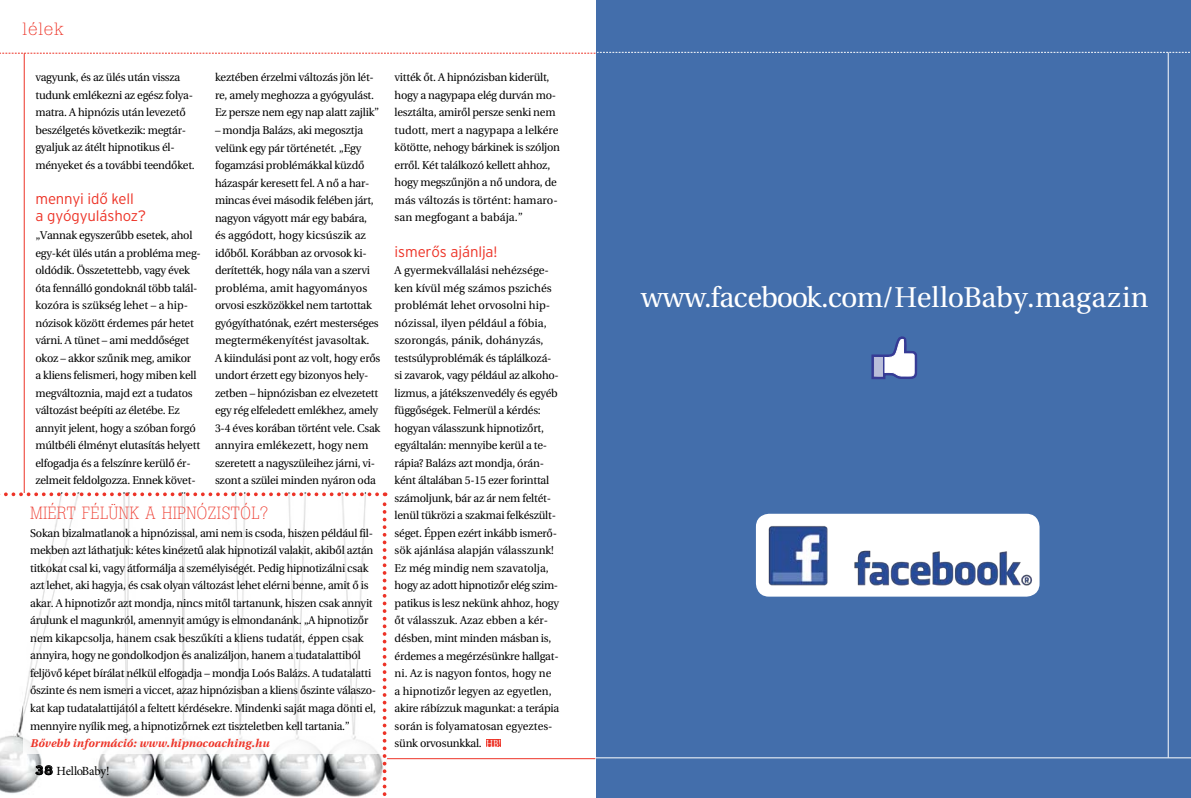
<style>
.page{position:relative;width:1191px;height:798px;background:#fff}
.page>*{position:absolute;margin:0;border:0;box-sizing:border-box;transform-origin:0 0}
.t1{font:28.5px "Soopa";letter-spacing:-.01em;color:#fff}
.t2{font:17.5px "Boton Lt PFL";letter-spacing:.05em;color:#ed3327}
.t3{font:17.5px "Boton Lt PFL";letter-spacing:.08em;color:#ed3327;scale:1.1 1}
.t4{font:300 15px/17.5px "Interstate M";letter-spacing:-.01em;color:#ed3327}
.t5{font:12.5px "Minion Pro";letter-spacing:-.02em;color:#000}
.t6{font:11.25px/17.5px "Soopa";letter-spacing:-.02em;color:#000}
.t7{font:italic 700 11.25px "Soopa";letter-spacing:.02em;color:#ed3327}
.s1{font-family:"Interstate H";font-weight:700}
.s2{font-family:"Minion Pro";font-size:10.88px;color:#fff}
</style>
<div class="page">
<img style="left:0;top:492px;width:392px;height:305px">
<svg style="left:35px;top:764px;width:18px;height:11px"></svg>
<hr style="left:387px;top:758px;width:208px;height:1px;background:#ed3327">
<hr style="left:24px;top:53px;width:1px;height:440px;background:#ed3327">
<div style="left:486px;top:738px;width:15px;height:8px;background:#ed3327"></div>
<div style="left:23px;top:493px;width:357px;height:260px;background:#fff"></div>
<svg style="left:383px;top:492px;width:3px;height:305px"></svg>
<svg style="left:0;top:492px;width:377px;height:4px"></svg>
<div style="left:597px;top:0;width:594px;height:797px;background:#436eab"></div>
<svg style="left:872px;top:336px;width:45px;height:43px"></svg>
<div style="left:874px;top:357px;width:8px;height:19px;background:#b9beda"></div>
<div style="left:874px;top:357px;width:8px;height:19px;border:1px solid #b9beda"></div>
<hr style="left:1167px;top:52px;width:1px;height:705px;background:#fff">
<hr style="left:595px;top:757px;width:596px;height:1px;background:#fff">
<svg style="left:0;top:52px;width:1190px;height:2px"></svg>
<img style="left:756px;top:513px;width:283px;height:83px">
<div style="left:849px;top:517px;width:139px;height:30px;background:#fff"></div>
<h2 class="t3" style="left:23px;top:19px;width:39px">lélek</h2>
<p class="t6" style="left:35px;top:69px;width:161px">vagyunk, és az ülés után vissza tudunk emlékezni az egész folya&shy;matra. A hipnózis után levezető beszélgetés következik: megtár&shy;gyaljuk az átélt hipnotikus él&shy;ményeket és a további teendőket.</p>
<h3 class="t4" style="left:35px;top:190px;width:112px">mennyi idő kell<br>a gyógyuláshoz?</h3>
<p class="t6" style="left:35px;top:226px;width:166px">„Vannak egyszerűbb esetek, ahol egy-két ülés után a probléma meg&shy;oldódik. Összetettebb, vagy évek óta fennálló gondoknál több talál&shy;kozóra is szükség lehet – a hip&shy;nózisok között érdemes pár hetet várni. A tünet – ami meddőséget okoz – akkor szűnik meg, amikor<br>a kliens felismeri, hogy miben kell megváltoznia, majd ezt a tudatos változást beépíti az életébe. Ez annyit jelent, hogy a szóban forgó múltbéli élményt elutasítás helyett elfogadja és a felszínre kerülő ér&shy;zelmeit feldolgozza. Ennek követ-</p>
<p class="t6" style="left:215px;top:69px;width:166px">keztében érzelmi változás jön lét&shy;re, amely meghozza a gyógyulást.<br>Ez persze nem egy nap alatt zajlik”</p>
<p class="t6" style="left:215px;top:121px;width:167px">– mondja Balázs, aki megosztja velünk egy pár történetét. „Egy fogamzási problémákkal küzdő házaspár keresett fel. A nő a har&shy;mincas évei második felében járt, nagyon vágyott már egy babára, és aggódott, hogy kicsúszik az időből. Korábban az orvosok ki&shy;derítették, hogy nála van a szervi probléma, amit hagyományos orvosi eszközökkel nem tartottak gyógyíthatónak, ezért mesterséges megtermékenyítést javasoltak.<br>A kiindulási pont az volt, hogy erős undort érzett egy bizonyos hely&shy;zetben – hipnózisban ez elvezetett egy rég elfeledett emlékhez, amely 3-4 éves korában történt vele. Csak annyira emlékezett, hogy nem szeretett a nagyszüleihez járni, vi&shy;szont a szülei minden nyáron oda</p>
<h2 class="t2" style="left:30px;top:502px;width:239px">MIÉRT FÉLÜNK A HIPNÓZISTÓL?</h2>
<p class="t6" style="left:30px;top:524px;width:347px">Sokan bizalmatlanok a hipnózissal, ami nem is csoda, hiszen például fil&shy;mekben azt láthatjuk: kétes kinézetű alak hipnotizál valakit, akiből aztán titkokat csal ki, vagy átformálja a személyiségét. Pedig hipnotizálni csak azt lehet, aki hagyja, és csak olyan változást lehet elérni benne, amit ő is akar. A hipnotizőr azt mondja, nincs mitől tartanunk, hiszen csak annyit árulunk el magunkról, amennyit amúgy is elmondanánk. „A hipnotizőr nem kikapcsolja, hanem csak beszűkíti a kliens tudatát, éppen csak annyira, hogy ne gondolkodjon és analizáljon, hanem a tudatalattiból feljövő képet bírálat nélkül elfogadja – mondja Loós Balázs. A tudatalatti őszinte és nem ismeri a viccet, azaz hipnózisban a kliens őszinte válaszo&shy;kat kap tudatalattijától a feltett kérdésekre. Mindenki saját maga dönti el, mennyire nyílik meg, a hipnotizőrnek ezt tiszteletben kell tartania.”</p>
<p class="t7" style="left:30px;top:736px;width:240px">Bővebb információ: www.hipnocoaching.hu</p>
<p class="t5" style="left:35px;top:761px;width:76px"><span class="s1">38</span> HelloBaby!</p>
<p class="t6" style="left:394px;top:69px;width:167px">vitték őt. A hipnózisban kiderült, hogy a nagypapa elég durván mo&shy;lesztálta, amiről persze senki nem tudott, mert a nagypapa a lelkére kötötte, nehogy bárkinek is szóljon erről. Két találkozó kellett ahhoz, hogy megszűnjön a nő undora, de más változás is történt: hamaro&shy;san megfogant a babája.”</p>
<h3 class="t4" style="left:394px;top:242px;width:104px">ismerős ajánlja!</h3>
<p class="t6" style="left:394px;top:261px;width:166px">A gyermekvállalási nehézsége&shy;ken kívül még számos pszichés problémát lehet orvosolni hip&shy;nózissal, ilyen például a fóbia, szorongás, pánik, dohányzás, testsúlyproblémák és táplálkozá&shy;si zavarok, vagy például az alkoho&shy;lizmus, a játékszenvedély és egyéb függőségek. Felmerül a kérdés: hogyan válasszunk hipnotizőrt, egyáltalán: mennyibe kerül a te&shy;rápia? Balázs azt mondja, órán&shy;ként általában 5-15 ezer forinttal számoljunk, bár az ár nem feltét&shy;lenül tükrözi a szakmai felkészült&shy;séget. Éppen ezért inkább ismerő&shy;sök ajánlása alapján válasszunk!<br>Ez még mindig nem szavatolja, hogy az adott hipnotizőr elég szim&shy;patikus is lesz nekünk ahhoz, hogy őt válasszuk. Azaz ebben a kér&shy;désben, mint minden másban is, érdemes a megérzésünkre hallgat&shy;ni. Az is nagyon fontos, hogy ne a hipnotizőr legyen az egyetlen, akire rábízzuk magunkat: a terápia során is folyamatosan egyeztes&shy;sünk orvosunkkal. <span class="s2">HB!</span></p>
<h1 class="t1" style="left:641px;top:280px;width:509px">www.facebook.com/HelloBaby.magazin</h1>
</div>
